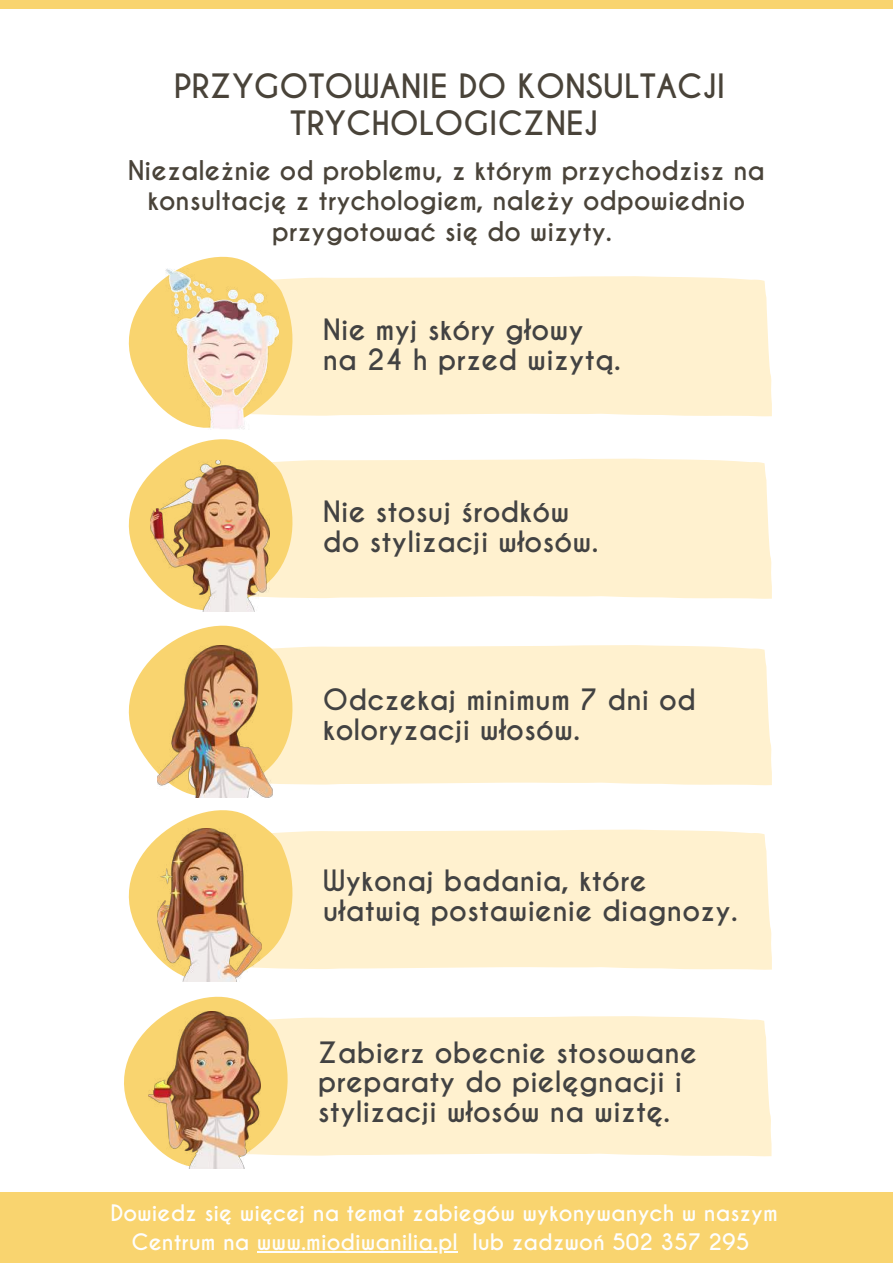
<style>
.page{position:relative;width:893px;height:1264px;background:#fff}
.page>*{position:absolute;margin:0;border:0;box-sizing:border-box;transform-origin:0 0}
.t1{font:700 31.5px/37px "Caviar Dreams";color:#494339;text-align:center}
.t2{font:700 27.6px/30px "Caviar Dreams";letter-spacing:.005em;color:#424242}
.t3{font:700 25.5px/30.3px "Caviar Dreams";color:#494339;text-align:center}
.t4{font:700 21.3px/29.2px "Caviar Dreams";color:#fefefd;text-align:center}
</style>
<div class="page">
<div style="left:0;top:0;width:892px;height:8px;background:#f9d46f"></div>
<div style="left:0;top:1192px;width:892px;height:70px;background:#f9d46f"></div>
<div style="left:300px;top:276px;width:471px;height:140px;background:#fff1cf"></div>
<div style="left:300px;top:458px;width:471px;height:141px;background:#fff1cf"></div>
<div style="left:300px;top:645px;width:471px;height:140px;background:#fff1cf"></div>
<div style="left:300px;top:829px;width:471px;height:140px;background:#fff1cf"></div>
<svg style="left:128px;top:829px;width:172px;height:140px;fill:#f9d46f"></svg>
<svg style="left:128px;top:643px;width:172px;height:186px"></svg>
<svg style="left:128px;top:461px;width:172px;height:182px"></svg>
<svg style="left:128px;top:256px;width:172px;height:205px"></svg>
<img style="left:166px;top:268px;width:112px;height:161px">
<img style="left:150px;top:460px;width:119px;height:151px">
<img style="left:158px;top:645px;width:114px;height:152px">
<img style="left:158px;top:829px;width:103px;height:144px">
<div style="left:295px;top:1016px;width:476px;height:140px;background:#fff1cf"></div>
<svg style="left:124px;top:973px;width:171px;height:196px"></svg>
<img style="left:148px;top:1011px;width:113px;height:157px">
<hr style="left:257px;top:1251px;width:200px;height:1px;background:#fefefd">
<p class="t1" style="left:174px;top:68px;width:552px">PRZYGOTOWANIE DO KONSULTACJI<br>TRYCHOLOGICZNEJ</p>
<p class="t3" style="left:128px;top:156px;width:638px">Niezależnie od problemu, z którym przychodzisz na konsultację z trychologiem, należy odpowiednio przygotować się do wizyty.</p>
<p class="t2" style="left:323px;top:315px;width:299px">Nie myj skóry głowy na 24 h przed wizytą.</p>
<p class="t2" style="left:323px;top:497px;width:277px">Nie stosuj środków do stylizacji włosów.</p>
<p class="t2" style="left:323px;top:685px;width:374px">Odczekaj minimum 7 dni od koloryzacji włosów.</p>
<p class="t2" style="left:323px;top:866px;width:416px">Wykonaj badania, które ułatwią postawienie diagnozy.</p>
<p class="t2" style="left:318px;top:1037px;width:380px">Zabierz obecnie stosowane preparaty do pielęgnacji i stylizacji włosów na wiztę.</p>
<p class="t4" style="left:110px;top:1198px;width:669px">Dowiedz się więcej na temat zabiegów wykonywanych w naszym<br>Centrum na www.miodiwanilia.pl lub zadzwoń 502 357 295</p>
</div>
